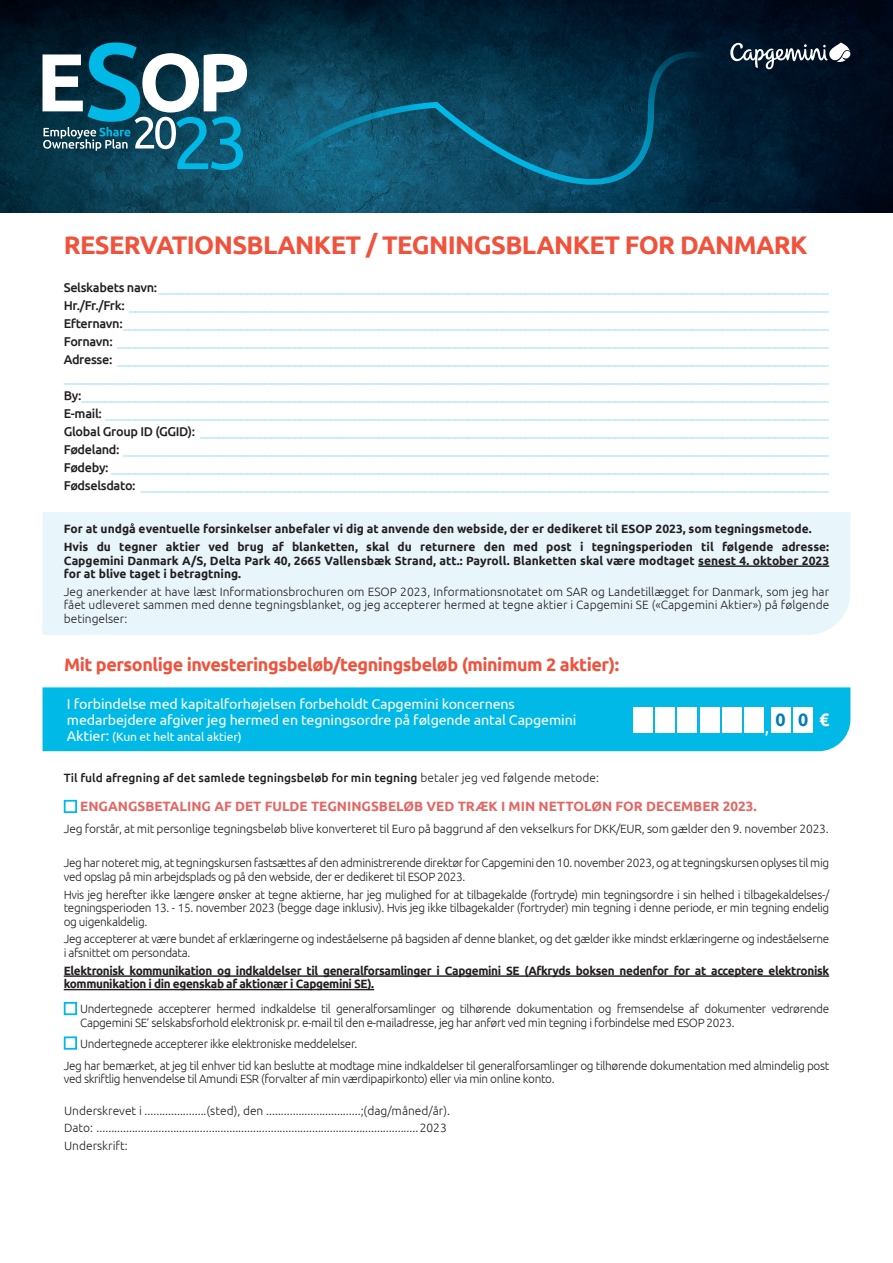
<style>
.page{position:relative;width:893px;height:1263px;background:#fff}
.page>*{position:absolute;margin:0;border:0;box-sizing:border-box;transform-origin:0 0}
.t1{font:700 25.5px "Ubuntu";letter-spacing:-.025em;color:#f0523c}
.t2{font:700 18px "Ubuntu";letter-spacing:-.025em;color:#f0523c}
.t3{font:700 17.85px "Ubuntu";color:#007cb6}
.t4{font:17.85px "Ubuntu";color:#fff}
.t5{font:700 17.85px "Ubuntu";color:#fff}
.t6{font:14.25px/15.8px "Ubuntu";letter-spacing:-.01em;color:#fff}
.t7{font:700 13.5px "Ubuntu";color:#e46662}
.t8{font:300 12.75px "Ubuntu";color:#8ed7f2}
.t9{font:300 12px/13.5px "Ubuntu";letter-spacing:-.03em;color:#231f20}
.t10{font:700 12px/13.5px "Ubuntu";letter-spacing:-.03em;color:#231f20;text-align:justify}
.t11{font:300 12px "Ubuntu";color:#231f20}
.t12{font:700 12px "Ubuntu";color:#231f20}
.t13{font:500 12px "Ubuntu";color:#231f20}
.t14{font:12px "Ubuntu";letter-spacing:-.01em;color:#fff}
.s1{font-weight:500;color:#231f20}
.s2{font-size:14.25px}
.s3{font-weight:300}
</style>
<div class="page">
<img style="left:0;top:0;width:893px;height:213px">
<svg style="left:43px;top:43px;width:204px;height:127px"></svg>
<svg style="left:247px;top:52px;width:437px;height:144px;background:#0b4c65"></svg>
<svg style="left:730px;top:43px;width:120px;height:26px"></svg>
<div style="left:43px;top:687px;width:807px;height:64px;background:#00b9e7"></div>
<div style="left:43px;top:512px;width:807px;height:123px;background:#e8f6fc"></div>
<hr style="left:698px;top:565px;width:131px;height:2px;background:#231f20">
<hr style="left:64px;top:975px;width:765px;height:2px;background:#231f20">
<hr style="left:64px;top:989px;width:310px;height:1px;background:#231f20">
<div style="left:64px;top:1002px;width:13px;height:13px;border:2px solid #00b9e7"></div>
<div style="left:64px;top:1036px;width:13px;height:14px;border:2px solid #00b9e7"></div>
<div style="left:64px;top:800px;width:13px;height:13px;border:2px solid #00b9e7"></div>
<div style="left:793px;top:707px;width:20px;height:26px;background:#fff"></div>
<div style="left:745px;top:707px;width:19px;height:26px;background:#fff"></div>
<div style="left:700px;top:707px;width:19px;height:26px;background:#fff"></div>
<div style="left:655px;top:707px;width:19px;height:26px;background:#fff"></div>
<div style="left:771px;top:707px;width:19px;height:26px;background:#fff"></div>
<div style="left:722px;top:707px;width:20px;height:26px;background:#fff"></div>
<div style="left:678px;top:707px;width:19px;height:26px;background:#fff"></div>
<div style="left:633px;top:707px;width:19px;height:26px;background:#fff"></div>
<p class="t1" style="left:64px;top:229px;width:745px">RESERVATIONSBLANKET / TEGNINGSBLANKET FOR DANMARK</p>
<p class="t8" style="left:64px;top:280px;width:767px"><span class="s1">Selskabets navn:</span>_________________________________________________________________________________________________________________</p>
<p class="t8" style="left:64px;top:298px;width:767px"><span class="s1">Hr./Fr./Frk:</span> ______________________________________________________________________________________________________________________</p>
<p class="t8" style="left:64px;top:316px;width:767px"><span class="s1">Efternavn:</span>_______________________________________________________________________________________________________________________</p>
<p class="t8" style="left:64px;top:334px;width:767px"><span class="s1">Fornavn:</span> ________________________________________________________________________________________________________________________</p>
<p class="t8" style="left:64px;top:352px;width:767px"><span class="s1">Adresse:</span> ________________________________________________________________________________________________________________________</p>
<p class="t8" style="left:64px;top:370px;width:767px">_________________________________________________________________________________________________________________________________</p>
<p class="t8" style="left:64px;top:388px;width:767px"><span class="s1">By:</span>______________________________________________________________________________________________________________________________</p>
<p class="t8" style="left:64px;top:406px;width:767px"><span class="s1">E-mail:</span> __________________________________________________________________________________________________________________________</p>
<p class="t8" style="left:64px;top:424px;width:767px"><span class="s1">Global Group ID (GGID):</span> __________________________________________________________________________________________________________</p>
<p class="t8" style="left:64px;top:442px;width:767px"><span class="s1">Fødeland:</span> _______________________________________________________________________________________________________________________</p>
<p class="t8" style="left:64px;top:460px;width:767px"><span class="s1">Fødeby:</span> _________________________________________________________________________________________________________________________</p>
<p class="t8" style="left:64px;top:478px;width:767px"><span class="s1">Fødselsdato:</span> ____________________________________________________________________________________________________________________</p>
<p class="t12" style="left:64px;top:522px;width:749px">For at undgå eventuelle forsinkelser anbefaler vi dig at anvende den webside, der er dedikeret til ESOP 2023, som tegningsmetode.</p>
<p class="t10" style="left:64px;top:540px;width:767px">Hvis du tegner aktier ved brug af blanketten, skal du returnere den med post i tegningsperioden til følgende adresse:<br>Capgemini Danmark A/S, Delta Park 40, 2665 Vallensbæk Strand, att.: Payroll. Blanketten skal være modtaget senest 4. oktober 2023 for at blive taget i betragtning.</p>
<p class="t9" style="left:64px;top:585px;width:767px;text-align:justify">Jeg anerkender at have læst Informationsbrochuren om ESOP 2023, Informationsnotatet om SAR og Landetillægget for Danmark, som jeg har fået udleveret sammen med denne tegningsblanket, og jeg accepterer hermed at tegne aktier i Capgemini SE («Capgemini Aktier») på følgende betingelser:</p>
<p class="t2" style="left:64px;top:653px;width:556px">Mit personlige investeringsbeløb/tegningsbeløb (minimum 2 aktier):</p>
<p class="t6" style="left:67px;top:696px;width:511px">I forbindelse med kapitalforhøjelsen forbeholdt Capgemini koncernens medarbejdere afgiver jeg hermed en tegningsordre på følgende antal Capgemini</p>
<p class="t14" style="left:67px;top:729px;width:176px"><span class="s2">Aktier:</span> (Kun et helt antal aktier)</p>
<p class="t4" style="left:765px;top:716px;width:6px">,</p>
<p class="t3" style="left:775px;top:709px;width:12px">0</p>
<p class="t3" style="left:798px;top:709px;width:12px">0</p>
<p class="t5" style="left:819px;top:709px;width:12px">€</p>
<p class="t13" style="left:64px;top:770px;width:537px">Til fuld afregning af det samlede tegningsbeløb for min tegning <span class="s3">betaler jeg ved følgende metode:</span></p>
<p class="t7" style="left:80px;top:798px;width:678px">ENGANGSBETALING AF DET FULDE TEGNINGSBELØB VED TRÆK I MIN NETTOLØN FOR DECEMBER 2023.</p>
<p class="t9" style="left:64px;top:822px;width:766px">Jeg forstår, at mit personlige tegningsbeløb blive konverteret til Euro på baggrund af den vekselkurs for DKK/EUR, som gælder den 9. november 2023.</p>
<p class="t9" style="left:64px;top:856px;width:767px">Jeg har noteret mig, at tegningskursen fastsættes af den administrerende direktør for Capgemini den 10. november 2023, og at tegningskursen oplyses til mig ved opslag på min arbejdsplads og på den webside, der er dedikeret til ESOP 2023.</p>
<p class="t9" style="left:64px;top:887px;width:767px;text-align:justify">Hvis jeg herefter ikke længere ønsker at tegne aktierne, har jeg mulighed for at tilbagekalde (fortryde) min tegningsordre i sin helhed i tilbagekaldelses-/ tegningsperioden 13. - 15. november 2023 (begge dage inklusiv). Hvis jeg ikke tilbagekalder (fortryder) min tegning i denne periode, er min tegning endelig og uigenkaldelig.</p>
<p class="t9" style="left:64px;top:932px;width:767px">Jeg accepterer at være bundet af erklæringerne og indeståelserne på bagsiden af denne blanket, og det gælder ikke mindst erklæringerne og indeståelserne i afsnittet om persondata.</p>
<p class="t10" style="left:64px;top:963px;width:767px">Elektronisk kommunikation og indkaldelser til generalforsamlinger i Capgemini SE (Afkryds boksen nedenfor for at acceptere elektronisk kommunikation i din egenskab af aktionær i Capgemini SE).</p>
<p class="t9" style="left:80px;top:1002px;width:750px">Undertegnede accepterer hermed indkaldelse til generalforsamlinger og tilhørende dokumentation og fremsendelse af dokumenter vedrørende<br>Capgemini SE’ selskabsforhold elektronisk pr. e-mail til den e-mailadresse, jeg har anført ved min tegning i forbindelse med ESOP 2023.</p>
<p class="t9" style="left:80px;top:1036px;width:279px">Undertegnede accepterer ikke elektroniske meddelelser.</p>
<p class="t9" style="left:64px;top:1058px;width:767px">Jeg har bemærket, at jeg til enhver tid kan beslutte at modtage mine indkaldelser til generalforsamlinger og tilhørende dokumentation med almindelig post ved skriftlig henvendelse til Amundi ESR (forvalter af min værdipapirkonto) eller via min online konto.</p>
<p class="t11" style="left:64px;top:1103px;width:387px">Underskrevet i .....................(sted), den ................................;(dag/måned/år).</p>
<p class="t11" style="left:64px;top:1121px;width:384px">Dato: .............................................................................................................2023</p>
<p class="t11" style="left:64px;top:1139px;width:65px">Underskrift:</p>
</div>
